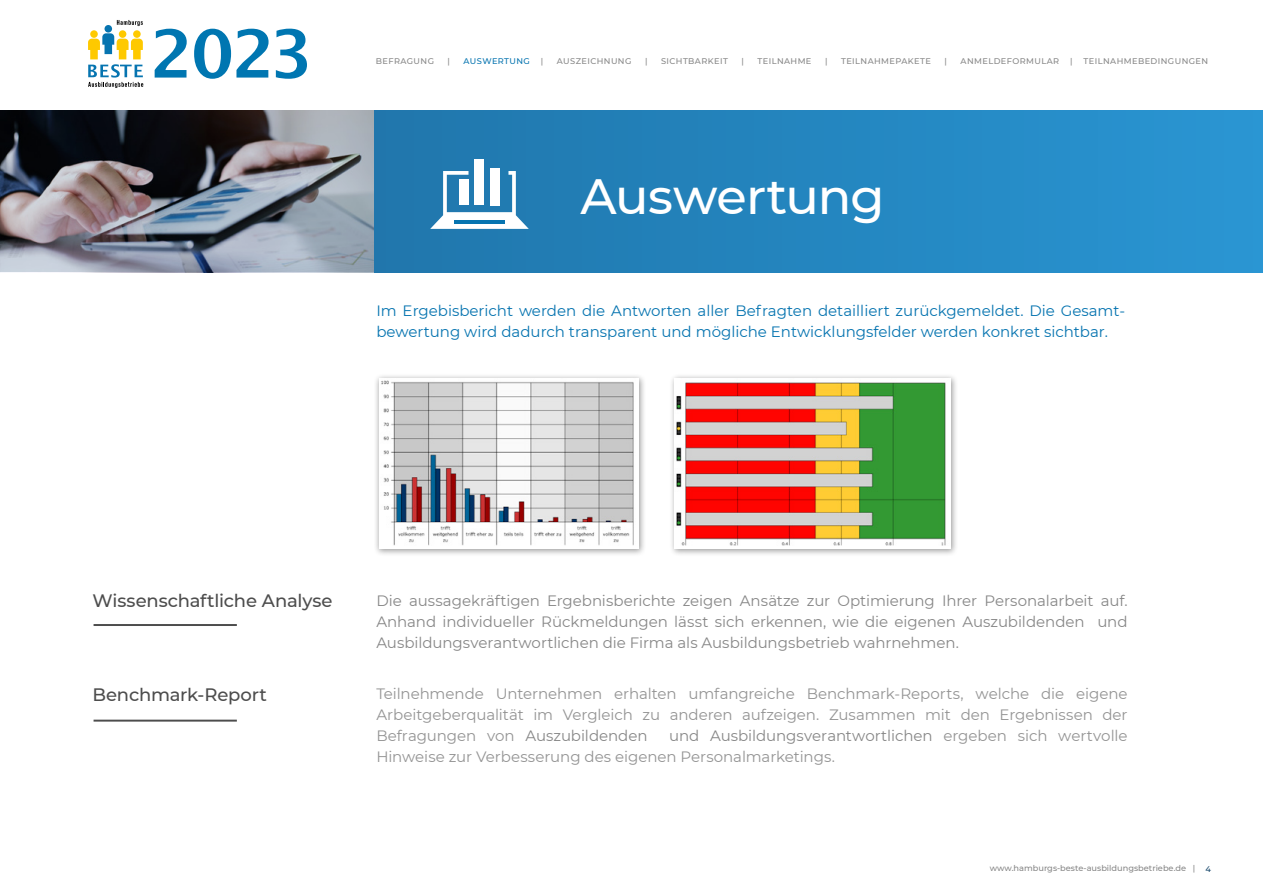
<style>
.page{position:relative;width:1263px;height:893px;background:#fff}
.page>*{position:absolute;margin:0;border:0;box-sizing:border-box;transform-origin:0 0}
.t1{font:700 66px "Lucida Grande";color:#0076b1}
.t2{font:500 49.5px "Montserrat";letter-spacing:-.02em;color:#fff}
.t3{font:500 18px "Montserrat";letter-spacing:-.01em;color:#4d4d4d}
.t4{font:15px/21px "Montserrat";letter-spacing:-.005em;color:#949494;text-align:justify}
.t5{font:15px/21px "Montserrat";letter-spacing:-.005em;color:#878787;text-align:justify}
.t6{font:15px/21px "Montserrat";color:#0674b0}
.t7{font:500 8.25px "Montserrat";letter-spacing:.05em;color:#878787}
.t8{font:500 8.25px "Montserrat";color:#878787}
.t9{font:500 8.25px "Montserrat";letter-spacing:.05em;color:#0674b0}
.s1{color:#878787}
.s2{color:#144569}
</style>
<div class="page">
<img style="left:0;top:111px;width:375px;height:161px">
<hr style="left:94px;top:624px;width:143px;height:2px;background:#4d4d4d">
<hr style="left:94px;top:720px;width:143px;height:2px;background:#4d4d4d">
<div style="left:375px;top:111px;width:888px;height:162px;background:linear-gradient(to right,#2076ac,#2996d3)"></div>
<svg style="left:430px;top:171px;width:99px;height:58px"></svg>
<div style="left:459px;top:180px;width:10px;height:25px;background:#fff"></div>
<div style="left:474px;top:159px;width:10px;height:46px;background:#fff"></div>
<div style="left:490px;top:168px;width:10px;height:37px;background:#fff"></div>
<hr style="left:454px;top:220px;width:51px;height:4px;background:#0674b0">
<div style="left:374px;top:374px;width:272px;height:183px;background:#000;opacity:.4"></div>
<img style="left:381px;top:378px;width:255px;height:171px">
<div style="left:669px;top:374px;width:289px;height:183px;background:#000;opacity:.4"></div>
<img style="left:674px;top:378px;width:275px;height:171px">
<svg style="left:90px;top:30px;width:8px;height:8px"></svg>
<div style="left:105px;top:25px;width:7px;height:8px;background:#0674b0;border-radius:50%"></div>
<div style="left:119px;top:30px;width:7px;height:8px;background:#fec900;border-radius:50%"></div>
<svg style="left:133px;top:30px;width:8px;height:8px"></svg>
<svg style="left:117px;top:20px;width:26px;height:6px"></svg>
<svg style="left:88px;top:33px;width:55px;height:55px"></svg>
<h1 class="t1" style="left:150px;top:0;width:165px">2023</h1>
<p class="t7" style="left:376px;top:56px;width:60px">BEFRAGUNG</p>
<p class="t7" style="left:448px;top:56px;width:4px">|</p>
<p class="t9" style="left:464px;top:56px;width:68px">AUSWERTUNG</p>
<p class="t7" style="left:541px;top:56px;width:4px">|</p>
<p class="t7" style="left:557px;top:56px;width:76px">AUSZEICHNUNG</p>
<p class="t7" style="left:645px;top:56px;width:4px">|</p>
<p class="t7" style="left:661px;top:56px;width:68px">SICHTBARKEIT</p>
<p class="t7" style="left:741px;top:56px;width:4px">|</p>
<p class="t7" style="left:757px;top:56px;width:55px">TEILNAHME</p>
<p class="t7" style="left:825px;top:56px;width:4px">|</p>
<p class="t7" style="left:841px;top:56px;width:91px">TEILNAHMEPAKETE</p>
<p class="t7" style="left:944px;top:56px;width:4px">|</p>
<p class="t7" style="left:961px;top:56px;width:100px">ANMELDEFORMULAR</p>
<p class="t7" style="left:1070px;top:56px;width:4px">|</p>
<p class="t7" style="left:1084px;top:56px;width:126px">TEILNAHMEBEDINGUNGEN</p>
<h2 class="t2" style="left:580px;top:162px;width:306px">Auswertung</h2>
<p class="t6" style="left:376px;top:300px;width:750px">Im Ergebisbericht werden die Antworten aller Befragten detailliert zurückgemeldet. Die Gesamt&shy;bewertung wird dadurch transparent und mögliche Entwicklungsfelder werden konkret sichtbar.</p>
<p class="t3" style="left:92px;top:588px;width:242px">Wissenschaftliche Analyse</p>
<p class="t3" style="left:92px;top:682px;width:176px">Benchmark-Report</p>
<p class="t5" style="left:376px;top:589px;width:753px">Die aussagekräftigen Ergebnisberichte zeigen Ansätze zur Optimierung Ihrer Personalarbeit auf.<br>Anhand individueller Rückmeldungen lässt sich erkennen, wie die eigenen Auszubildenden und Ausbildungsverantwortlichen die Firma als Ausbildungsbetrieb wahrnehmen.</p>
<p class="t4" style="left:376px;top:682px;width:753px">Teilnehmende Unternehmen erhalten umfangreiche Benchmark-Reports, welche die eigene Arbeitgeberqualität im Vergleich zu anderen aufzeigen. Zusammen mit den Ergebnissen der Befragungen von <span class="s1">Auszubildenden</span></p>
<p class="t4" style="left:376px;top:724px;width:753px;text-indent:293px"><span class="s1">und Ausbildungsverantwortlichen</span> ergeben sich wertvolle<br>Hinweise zur Verbesserung des eigenen Personalmarketings.</p>
<p class="t8" style="left:990px;top:862px;width:223px">www.hamburgs-beste-ausbildungsbetriebe.de | <span class="s2">4</span></p>
</div>
